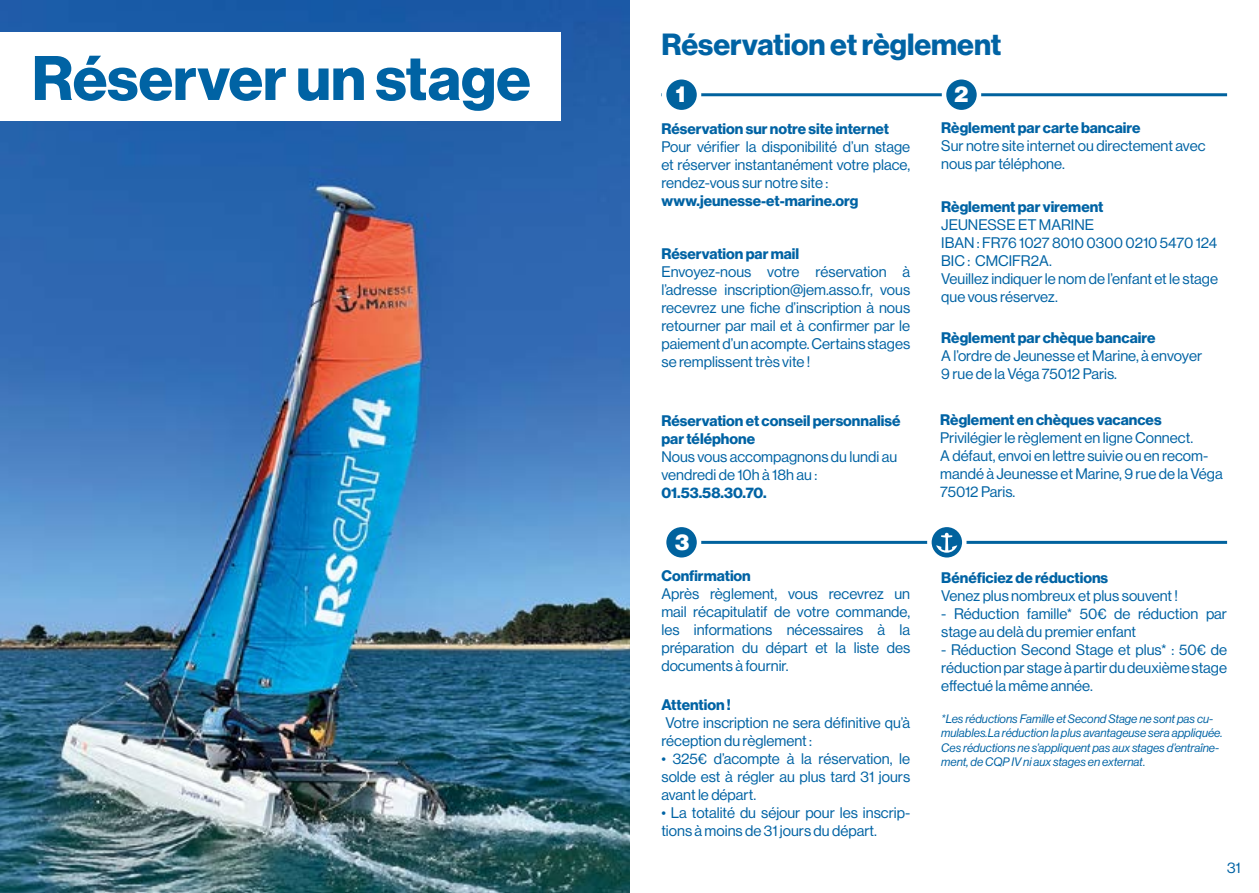
<style>
.page{position:relative;width:1259px;height:893px;background:#fff}
.page>*{position:absolute;margin:0;border:0;box-sizing:border-box;transform-origin:0 0}
.t1{font:61.5px "N Haas Grotesk DS Pro 75 Bd";color:#0063a4}
.t2{font:30px "N Haas Grotesk DS Pro 75 Bd";color:#0063a4}
.t3{font:22.5px "N Haas Grotesk DS Pro 95 Blk";color:#fff}
.t4{font:15px/18px "N Haas Grotesk DS Pro 55 Rg";color:#0063a4}
.t5{font:15px/18px "N Haas Grotesk DS Pro 75 Bd";color:#0063a4}
.t6{font:12px/14.4px "N Haas Grotesk DS Pro 56 It";color:#0063a4}
.s1{font-family:"N Haas Grotesk DS Pro 55 Rg"}
</style>
<div class="page">
<img style="left:0;top:0;width:629px;height:893px">
<hr style="left:661px;top:93px;width:566px;height:3px;background:#00629e">
<hr style="left:681px;top:541px;width:546px;height:3px;background:#00629e">
<svg style="left:664px;top:77px;width:35px;height:35px"></svg>
<div style="left:662px;top:75px;width:39px;height:39px;border:4px solid #fff;border-radius:50%"></div>
<svg style="left:929px;top:525px;width:35px;height:35px"></svg>
<div style="left:927px;top:523px;width:39px;height:39px;border:4px solid #fff;border-radius:50%"></div>
<svg style="left:944px;top:77px;width:35px;height:35px"></svg>
<div style="left:941px;top:75px;width:40px;height:39px;border:4px solid #fff;border-radius:50%"></div>
<svg style="left:664px;top:525px;width:35px;height:35px"></svg>
<div style="left:662px;top:523px;width:39px;height:39px;border:4px solid #fff;border-radius:50%"></div>
<svg style="left:936px;top:533px;width:21px;height:20px"></svg>
<div style="left:0;top:32px;width:561px;height:89px;background:#fff"></div>
<h1 class="t1" style="left:32px;top:42px;width:500px">Réserver un stage</h1>
<h2 class="t2" style="left:661px;top:27px;width:341px">Réservation et règlement</h2>
<h3 class="t3" style="left:676px;top:81px;width:11px">1</h3>
<h3 class="t3" style="left:954px;top:81px;width:15px">2</h3>
<p class="t5" style="left:661px;top:120px;width:229px">Réservation sur notre site internet</p>
<p class="t4" style="left:661px;top:138px;width:250px;text-align:justify">Pour vérifier la disponibilité d’un stage et réserver instantanément votre place, rendez-vous sur notre site :</p>
<p class="t5" style="left:661px;top:192px;width:198px">www.jeunesse-et-marine.org</p>
<p class="t5" style="left:661px;top:245px;width:139px">Réservation par mail</p>
<p class="t4" style="left:661px;top:263px;width:250px;text-align:justify">Envoyez-nous votre réservation à l’adresse inscription@jem.asso.fr, vous recevrez une fiche d’inscription à nous retourner par mail et à confirmer par le paiement d’un acompte. Certains stages se remplissent très vite !</p>
<p class="t5" style="left:661px;top:412px;width:241px">Réservation et conseil personnalisé par téléphone</p>
<p class="t4" style="left:661px;top:447px;width:237px">Nous vous accompagnons du lundi au vendredi de 10h à 18h au :</p>
<p class="t5" style="left:661px;top:484px;width:107px">01.53.58.30.70.</p>
<h3 class="t3" style="left:675px;top:529px;width:16px">3</h3>
<p class="t5" style="left:661px;top:567px;width:91px">Confirmation</p>
<p class="t4" style="left:661px;top:584px;width:250px;text-align:justify">Après règlement, vous recevrez un mail récapitulatif de votre commande, les informations nécessaires à la préparation du départ et la liste des documents à fournir.</p>
<p class="t5" style="left:661px;top:695px;width:71px">Attention !</p>
<p class="t4" style="left:661px;top:713px;width:250px">Votre inscription ne sera définitive qu’à réception du règlement :</p>
<p class="t4" style="left:661px;top:749px;width:250px;text-align:justify">• 325€ d’acompte à la réservation, le solde est à régler au plus tard 31 jours avant le départ.</p>
<p class="t4" style="left:661px;top:803px;width:250px">• La totalité du séjour pour les inscrip&shy;tions à moins de 31 jours du départ.</p>
<p class="t5" style="left:941px;top:119px;width:201px">Règlement par carte bancaire</p>
<p class="t4" style="left:941px;top:137px;width:266px">Sur notre site internet ou directement avec nous par téléphone.</p>
<p class="t5" style="left:941px;top:198px;width:164px">Règlement par virement</p>
<p class="t4" style="left:941px;top:215px;width:278px">JEUNESSE ET MARINE<br>IBAN : FR76 1027 8010 0300 0210 5470 124<br>BIC : CMCIFR2A.<br>Veuillez indiquer le nom de l’enfant et le stage que vous réservez.</p>
<p class="t5" style="left:941px;top:329px;width:216px">Règlement par chèque bancaire</p>
<p class="t4" style="left:941px;top:347px;width:262px">A l’ordre de Jeunesse et Marine, à envoyer<br>9 rue de la Véga 75012 Paris.</p>
<p class="t5" style="left:940px;top:411px;width:223px">Règlement en chèques vacances</p>
<p class="t4" style="left:940px;top:429px;width:284px">Privilégier le règlement en ligne Connect.<br>A défaut, envoi en lettre suivie ou en recom&shy;mandé à Jeunesse et Marine, 9 rue de la Véga 75012 Paris.</p>
<p class="t5" style="left:941px;top:568px;width:168px">Bénéficiez de réductions</p>
<p class="t4" style="left:941px;top:586px;width:238px">Venez plus nombreux et plus souvent !</p>
<p class="t4" style="left:941px;top:604px;width:287px">- Réduction famille* 50€ de réduction par stage au delà du premier enfant</p>
<p class="t4" style="left:941px;top:640px;width:287px;text-align:justify">- Réduction Second Stage et plus* : 50€ de réduction par stage à partir du deuxième stage effectué la même année.</p>
<p class="t6" style="left:941px;top:712px;width:283px">*Les réductions Famille et Second Stage ne sont pas cu&shy;mulables.La réduction la plus avantageuse sera appliquée.<br>Ces réductions ne s’appliquent pas aux stages d’entraîne&shy;ment, de CQP IV ni aux stages en externat<span class="s1">.</span></p>
<p class="t4" style="left:1227px;top:858px;width:15px">31</p>
</div>
